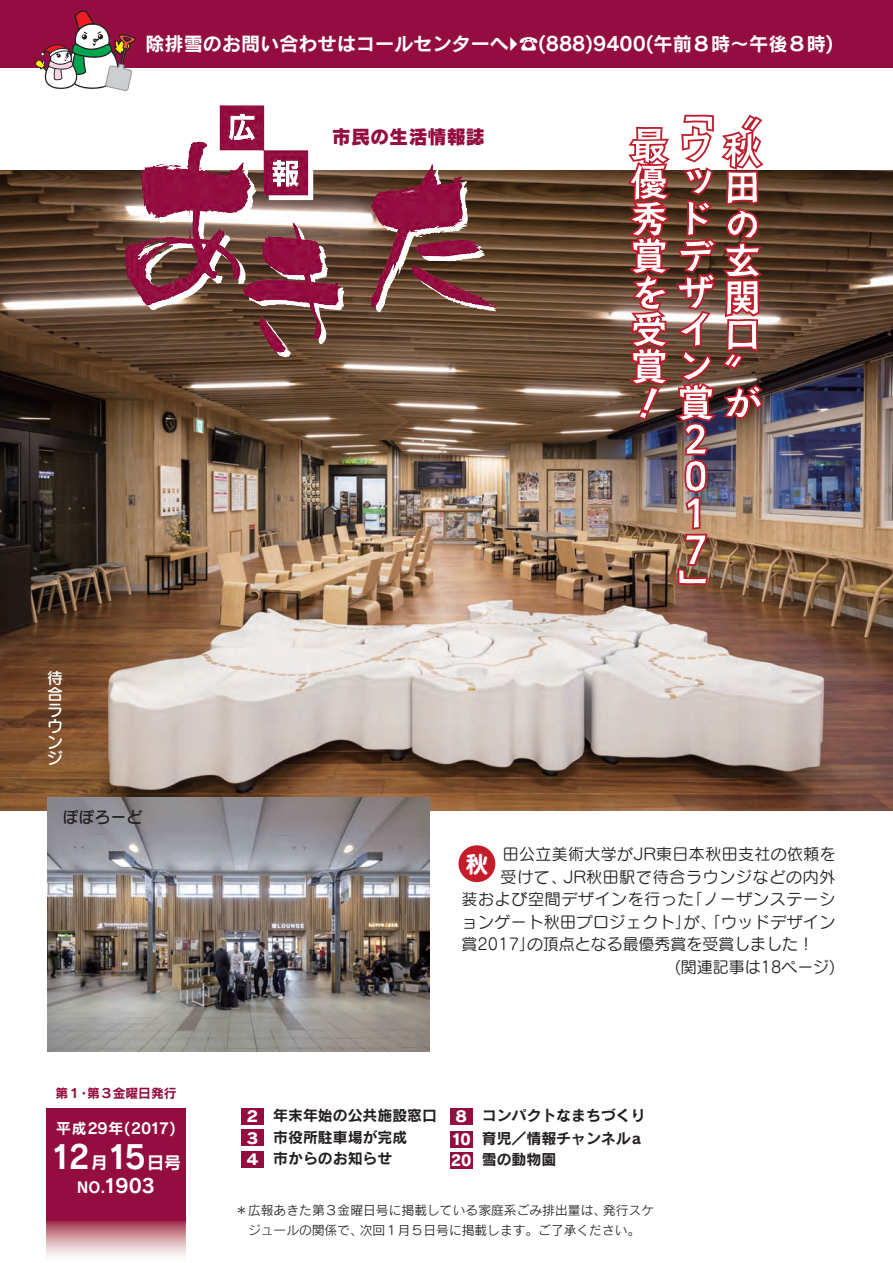
<style>
.page{position:relative;width:893px;height:1263px;background:#fff}
.page>*{position:absolute;margin:0;border:0;box-sizing:border-box;transform-origin:0 0}
.t1{font:31.95px "Rodin Pro N B";color:#fff;scale:.95 1}
.t2{font:23.4px "Seurat Pro N B";color:#fff}
.t3{font:19.2px "Rodin Pro N B";color:#fff}
.t4{font:19.2px "Rodin Pro N EB";color:#940d40}
.t5{font:15.9px "Seurat Pro N M";letter-spacing:.03em;color:#231f20}
.t6{font:15.9px "Seurat Pro N M";color:#231f20}
.t7{font:15.9px/15.9px "Seurat Pro N DB";color:#fff;text-align:justify}
.t8{font:15.9px "Seurat Pro N DB";color:#231f20}
.t9{font:14.85px "Rodin Pro N B";color:#231f20}
.t10{font:14.85px "Rodin Pro N B";color:#fff}
.t11{font:14.85px "Rodin Pro N EB";color:#fff}
.t12{font:12.75px/19.5px "Rodin Pro N M";color:#231f20;text-align:center}
.t13{font:12.75px "Rodin Pro N B";color:#940d40}
.s1{font-family:"Rodin Pro N M"}
.s2{font-size:16.95px}
.s3{font-size:14.85px}
.s4{font-family:"Rodin Pro N EB";color:#fff}
</style>
<div class="page">
<img style="left:0;top:171px;width:893px;height:639px">
<img style="left:47px;top:797px;width:383px;height:255px">
<div style="left:46px;top:1108px;width:140px;height:113px;background:#940d40"></div>
<img style="left:46px;top:1221px;width:140px;height:35px">
<svg style="left:224px;top:109px;width:33px;height:33px"></svg>
<svg style="left:272px;top:158px;width:33px;height:33px"></svg>
<div style="left:0;top:0;width:893px;height:68px;background:#940d40"></div>
<svg style="left:35px;top:11px;width:101px;height:80px"></svg>
<div style="left:241px;top:1108px;width:23px;height:16px;background:#940d40"></div>
<div style="left:241px;top:1130px;width:23px;height:16px;background:#940d40"></div>
<div style="left:450px;top:1131px;width:22px;height:16px;background:#940d40"></div>
<div style="left:241px;top:1151px;width:23px;height:17px;background:#940d40"></div>
<div style="left:450px;top:1108px;width:22px;height:16px;background:#940d40"></div>
<div style="left:450px;top:1152px;width:22px;height:16px;background:#940d40"></div>
<img style="left:618px;top:114px;width:145px;height:471px">
<div style="left:458px;top:845px;width:37px;height:37px;background:#c51c2b;border-radius:50%"></div>
<p class="t3" style="left:145px;top:31px;width:690px">除排雪のお問い合わせはコールセンターへ <span class="s1">☎</span>(888)9400(午前８時〜午後８時)</p>
<p class="t4" style="left:332px;top:124px;width:155px">市民の生活情報誌</p>
<p class="t7" style="left:47px;top:670px;width:17px">待合ラウンジ</p>
<p class="t8" style="left:63px;top:806px;width:81px">ぽぽろーど</p>
<p class="t13" style="left:55px;top:1085px;width:123px">第１･第３金曜日発行</p>
<p class="t10" style="left:56px;top:1118px;width:121px">平成29年(2017)</p>
<h1 class="t1" style="left:51px;top:1135px;width:139px">12<span class="s2">月</span>15<span class="s2">日号</span></h1>
<p class="t3" style="left:77px;top:1173px;width:80px"><span class="s3">NO.</span>1903</p>
<p class="t5" style="left:503px;top:844px;width:334px">田公立美術大学がJR東日本秋田支社の依頼を</p>
<p class="t5" style="left:501px;top:866px;width:336px">受けて、JR秋田駅で待合ラウンジなどの内外</p>
<p class="t5" style="left:462px;top:889px;width:375px">装および空間デザインを行った｢ノーザンステーシ</p>
<p class="t5" style="left:462px;top:911px;width:375px">ョンゲート秋田プロジェクト｣が、｢ウッドデザイン</p>
<p class="t6" style="left:462px;top:934px;width:354px">賞2017｣の頂点となる最優秀賞を受賞しました！</p>
<p class="t6" style="left:674px;top:956px;width:163px">(関連記事は18ページ)</p>
<h2 class="t2" style="left:465px;top:847px;width:25px">秋</h2>
<p class="t9" style="left:454px;top:1105px;width:193px"><span class="s4">８</span> コンパクトなまちづくり</p>
<p class="t9" style="left:451px;top:1149px;width:107px"><span class="s4">20</span> 雪の動物園</p>
<p class="t9" style="left:245px;top:1105px;width:193px"><span class="s4">２</span> 年末年始の公共施設窓口</p>
<p class="t11" style="left:245px;top:1128px;width:16px">３</p>
<p class="t9" style="left:452px;top:1128px;width:194px"><span class="s4">10</span> 育児／情報チャンネルａ</p>
<p class="t9" style="left:245px;top:1149px;width:149px"><span class="s4">４</span> 市からのお知らせ</p>
<p class="t9" style="left:273px;top:1127px;width:135px">市役所駐車場が完成</p>
<p class="t12" style="left:235px;top:1200px;width:420px">＊広報あきた第３金曜日号に掲載している家庭系ごみ排出量は、発行スケジュールの関係で、次回１月５日号に掲載します。ご了承ください。</p>
</div>
